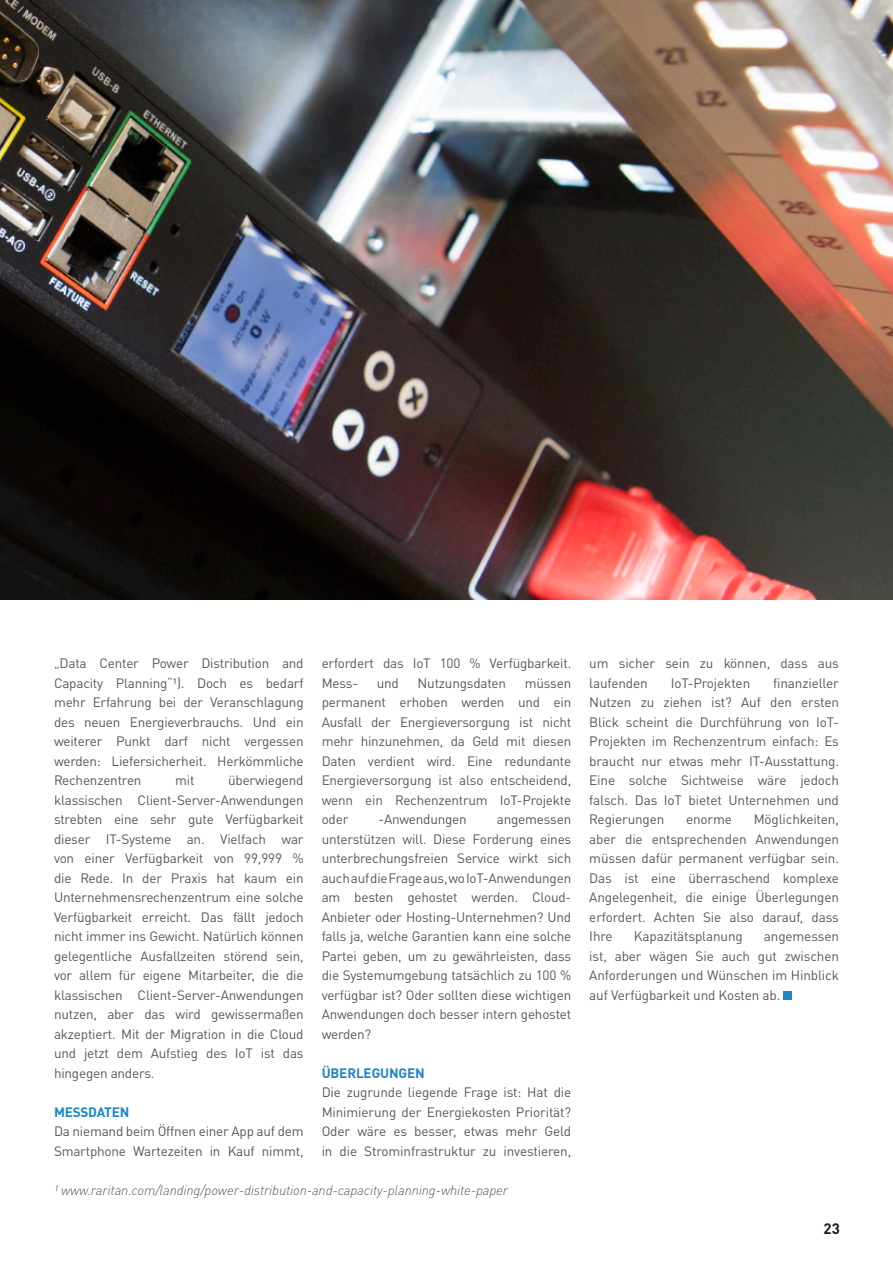
<style>
.page{position:relative;width:893px;height:1263px;background:#fff}
.page>*{position:absolute;margin:0;border:0;box-sizing:border-box;transform-origin:0 0}
.t1{font:700 15px "DIN Pro";color:#1d1d1b}
.t2{font:13.5px/19.5px "DIN Pro";letter-spacing:-.015em;color:#575756;text-align:justify}
.t3{font:italic 300 13.5px "DIN Pro";letter-spacing:-.01em;color:#575756}
.t4{font:700 13.5px "DIN Pro";letter-spacing:-.01em;color:#1f85c7}
</style>
<div class="page">
<div style="left:783px;top:991px;width:9px;height:9px;background:#1f85c7"></div>
<img style="left:0;top:0;width:893px;height:599px">
<p class="t2" style="left:54px;top:652px;width:251px">„Data Center Power Distribution and Capacity Planning“1). Doch es bedarf mehr Erfahrung bei der Veranschlagung des neuen Energieverbrauchs. Und ein weiterer Punkt darf nicht vergessen werden: Liefersicherheit. Herkömmliche Rechenzentren</p>
<p class="t2" style="left:54px;top:769px;width:251px;text-indent:174px">überwiegend klassischen Client-Server-Anwendungen strebten eine sehr gute Verfügbarkeit dieser IT-Systeme an. Vielfach war von einer Verfügbarkeit von 99,999 % die Rede. In der Praxis hat kaum ein Unternehmensrechenzentrum eine solche Verfügbarkeit erreicht. Das fällt jedoch nicht immer ins Gewicht. Natürlich können gelegentliche Ausfallzeiten störend sein, vor allem für eigene Mitarbeiter, die die klassischen Client-Server-Anwendungen nutzen, aber das wird gewissermaßen akzeptiert. Mit der Migration in die Cloud und jetzt dem Aufstieg des IoT ist das hingegen anders.</p>
<p class="t4" style="left:54px;top:1101px;width:77px">MESSDATEN</p>
<p class="t2" style="left:54px;top:1120px;width:251px">Da niemand beim Öffnen einer App auf dem<br>Smartphone Wartezeiten in Kauf nimmt,</p>
<p class="t2" style="left:175px;top:769px;width:21px">mit</p>
<p class="t2" style="left:322px;top:652px;width:251px">erfordert das IoT 100 % Verfügbarkeit.<br>Mess-</p>
<p class="t2" style="left:377px;top:672px;width:24px">und</p>
<p class="t2" style="left:418px;top:672px;width:90px">Nutzungsdaten</p>
<p class="t2" style="left:322px;top:672px;width:251px;text-indent:203px">müssen permanent erhoben werden und ein Ausfall der Energieversorgung ist nicht mehr hinzunehmen, da Geld mit diesen Daten verdient wird. Eine redundante Energieversorgung ist also entscheidend, wenn ein Rechenzentrum IoT-Projekte oder</p>
<p class="t2" style="left:378px;top:808px;width:90px">-Anwendungen</p>
<p class="t2" style="left:322px;top:808px;width:251px;text-indent:175px">angemessen unterstützen will. Diese Forderung eines unterbrechungsfreien Service wirkt sich auch auf die Frage aus, wo IoT-Anwendungen am besten gehostet werden. Cloud-Anbieter oder Hosting-Unternehmen? Und falls ja, welche Garantien kann eine solche Partei geben, um zu gewährleisten, dass die Systemumgebung tatsächlich zu 100 % verfügbar ist? Oder sollten diese wichtigen Anwendungen doch besser intern gehostet werden?</p>
<p class="t4" style="left:322px;top:1061px;width:105px">ÜBERLEGUNGEN</p>
<p class="t2" style="left:322px;top:1081px;width:251px">Die zugrunde liegende Frage ist: Hat die Minimierung der Energiekosten Priorität?<br>Oder wäre es besser, etwas mehr Geld in die Strominfrastruktur zu investieren,</p>
<p class="t3" style="left:54px;top:1180px;width:455px">1 www.raritan.com/landing/power-distribution-and-capacity-planning-white-paper</p>
<p class="t2" style="left:589px;top:652px;width:251px">um sicher sein zu können, dass aus laufenden</p>
<p class="t2" style="left:589px;top:672px;width:251px;text-indent:184px">finanzieller Nutzen zu ziehen ist? Auf den ersten Blick scheint die Durchführung von IoT-Projekten im Rechenzentrum einfach: Es braucht nur etwas mehr IT-Ausstattung.<br>Eine solche Sichtweise wäre jedoch falsch. Das IoT bietet Unternehmen und Regierungen</p>
<p class="t2" style="left:671px;top:672px;width:81px">IoT-Projekten</p>
<p class="t2" style="left:589px;top:808px;width:251px;text-indent:164px">Möglichkeiten, aber die entsprechenden Anwendungen müssen dafür permanent verfügbar sein.<br>Das ist eine überraschend komplexe Angelegenheit, die einige Überlegungen erfordert. Achten Sie also darauf, dass Ihre</p>
<p class="t2" style="left:686px;top:808px;width:47px">enorme</p>
<p class="t2" style="left:634px;top:925px;width:110px">Kapazitätsplanung</p>
<p class="t2" style="left:589px;top:925px;width:251px;text-indent:175px">angemessen ist, aber wägen Sie auch gut zwischen Anforderungen und Wünschen im Hinblick auf Verfügbarkeit und Kosten ab.</p>
<p class="t1" style="left:823px;top:1216px;width:18px">23</p>
</div>
